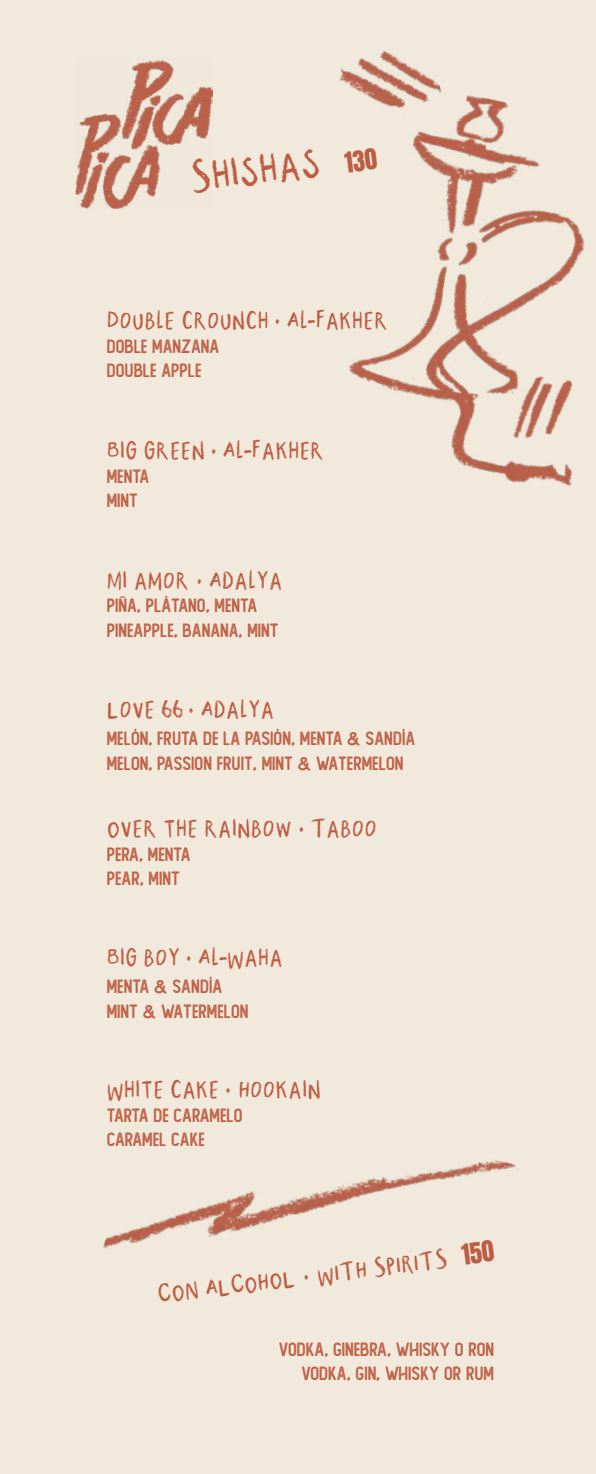
<style>
.page{position:relative;width:596px;height:1474px;background:#fff}
.page>*{position:absolute;margin:0;border:0;box-sizing:border-box;transform-origin:0 0}
.t1{font:40.77px "Picapicaroman";color:#be5d43}
.t2{font:24.5px "Picapicaroman";color:#be5d43}
.t3{font:19.25px "The Foregen Rough Two";color:#bd5d43}
.t4{font:19.25px "The Foregen Rough Two";color:#be5d43}
.s1{font-family:"Chalkduster";font-size:19.25px}
.s2{font-family:"Chalkduster"}
.s3{font-family:"Anton";color:#bd5d43}
</style>
<div class="page">
<div style="left:0;top:0;width:595px;height:1473px;background:#f1eadc"></div>
<img style="left:103px;top:1160px;width:415px;height:89px">
<img style="left:75px;top:60px;width:137px;height:148px">
<img style="left:349px;top:95px;width:236px;height:391px">
<img style="left:339px;top:50px;width:104px;height:77px">
<img style="left:486px;top:367px;width:99px;height:88px">
<svg style="left:349px;top:148px;width:28px;height:25px"></svg>
<h1 class="t1" style="left:187px;top:158px;width:132px;rotate:-7deg">SHISHAS</h1>
<p class="t2" style="left:107px;top:309px;width:282px">DOUBLE CROUNCH <span class="s1">·</span> AL<span class="s1">-</span>FAKHER</p>
<p class="t3" style="left:107px;top:332px;width:114px">DOBLE MANZANA</p>
<p class="t4" style="left:107px;top:356px;width:96px">DOUBLE APPLE</p>
<p class="t2" style="left:107px;top:438px;width:218px">BIG GREEN <span class="s1">·</span> AL<span class="s1">-</span>FAKHER</p>
<p class="t3" style="left:107px;top:461px;width:44px">MENTA</p>
<p class="t4" style="left:107px;top:486px;width:33px">MINT</p>
<p class="t2" style="left:107px;top:568px;width:177px">MI AMOR <span class="s1">·</span> ADALYA</p>
<p class="t3" style="left:107px;top:591px;width:152px">PIÑA, PLÁTANO, MENTA</p>
<p class="t4" style="left:107px;top:615px;width:173px">PINEAPPLE, BANANA, MINT</p>
<p class="t2" style="left:107px;top:697px;width:169px">LOVE <span class="s2">66</span> <span class="s1">·</span> ADALYA</p>
<p class="t3" style="left:107px;top:724px;width:310px">MELÓN, FRUTA DE LA PASIÓN, MENTA &amp; SANDÍA</p>
<p class="t4" style="left:107px;top:748px;width:298px">MELON, PASSION FRUIT, MINT &amp; WATERMELON</p>
<p class="t2" style="left:107px;top:816px;width:272px">OVER THE RAINBOW <span class="s1">·</span> TABOO</p>
<p class="t3" style="left:107px;top:839px;width:85px">PERA, MENTA</p>
<p class="t4" style="left:107px;top:864px;width:74px">PEAR, MINT</p>
<p class="t2" style="left:107px;top:945px;width:178px">BIG BOY <span class="s1">·</span> AL<span class="s1">-</span>WAHA</p>
<p class="t3" style="left:107px;top:972px;width:117px">MENTA &amp; SANDÍA</p>
<p class="t4" style="left:107px;top:996px;width:143px">MINT &amp; WATERMELON</p>
<p class="t2" style="left:107px;top:1077px;width:216px">WHITE CAKE <span class="s1">·</span> HOOKAIN</p>
<p class="t3" style="left:107px;top:1101px;width:137px">TARTA DE CARAMELO</p>
<p class="t4" style="left:107px;top:1125px;width:100px">CARAMEL CAKE</p>
<p class="t2" style="left:156px;top:1282px;width:340px;rotate:-7deg">CON ALCOHOL <span class="s1">·</span> WITH SPIRITS <span class="s3">150</span></p>
<p class="t3" style="left:279px;top:1334px;width:216px">VODKA, GINEBRA, WHISKY O RON</p>
<p class="t4" style="left:301px;top:1359px;width:194px">VODKA, GIN, WHISKY OR RUM</p>
</div>
